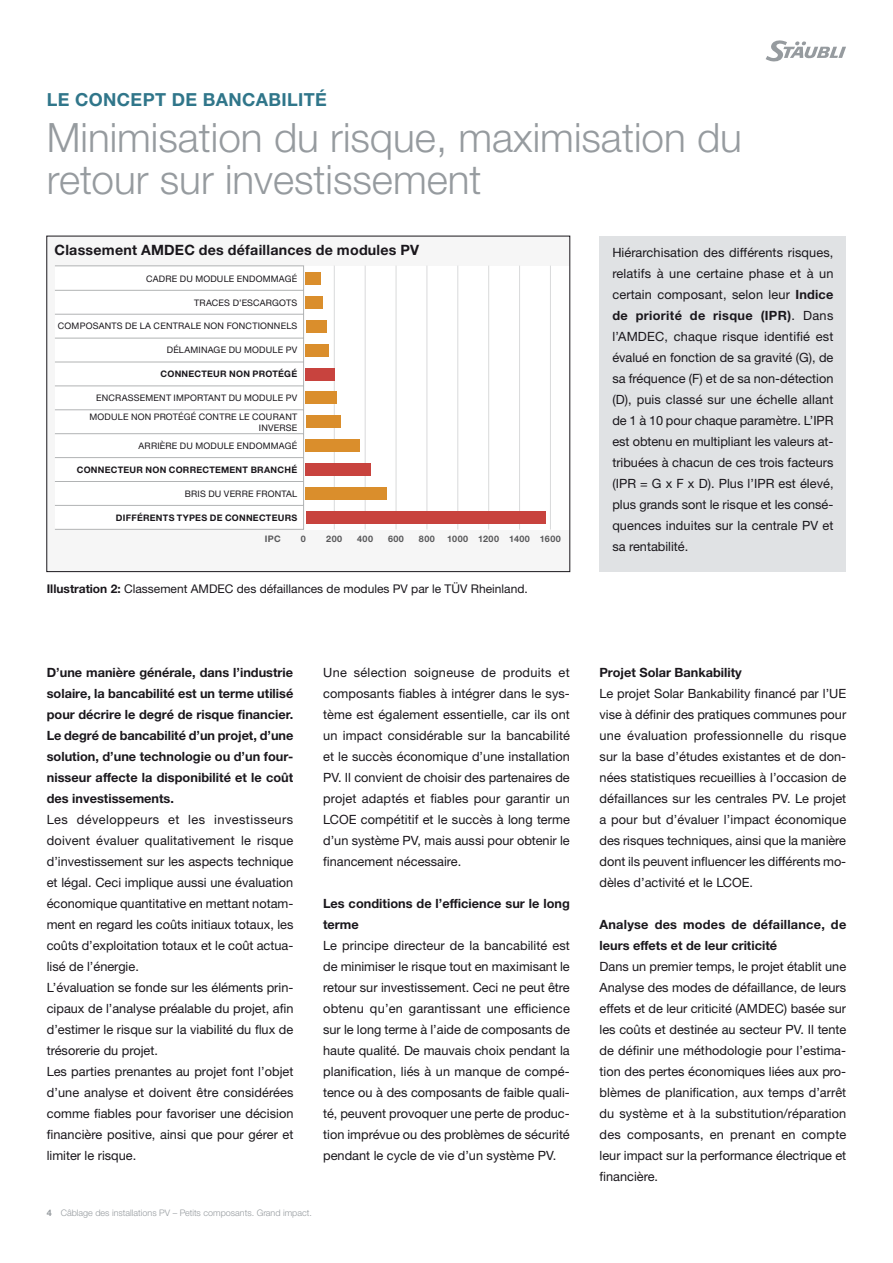
<style>
.page{position:relative;width:893px;height:1263px;background:#fff}
.page>*{position:absolute;margin:0;border:0;box-sizing:border-box;transform-origin:0 0}
.Headline_Inside_EN{font:300 40.5px/42px "Helvetica Neue LTW1 G";color:#969b9f}
.Capture_Kicker_Insid{font:700 18px "Helvetica Neue LTW1 G";letter-spacing:.02em;color:#30768a}
.t1{font:700 14.25px "Helvetica Neue LTW1 G";letter-spacing:.015em;color:#1a171c}
.RunningText_Inside_F{font:12.75px/21px "Helvetica Neue LTW1 G";color:#1a171c;text-align:justify}
.RunningText_Inside_F-2{font:700 12.75px/21px "Helvetica Neue LTW1 G";color:#1a171c}
.CaptureText_Inside_F{font:12px "Helvetica Neue LTW1 G";color:#1a171c}
.t2{font:9px/18.9px "Helvetica Neue LTW1 G";letter-spacing:.02em;color:#1a171c;text-align:right}
.t3{font:700 9px "Helvetica Neue LTW1 G";letter-spacing:.025em;color:#1a171c}
.t4{font:300 9px "Helvetica Neue LTW1 G";color:#969b9f}
.t5{font:700 9px "Helvetica Neue LTW1 G";letter-spacing:.045em;color:#58585a}
.s1{font-weight:700}
</style>
<div class="page">
<svg style="left:766px;top:40px;width:80px;height:21px"></svg>
<div style="left:600px;top:236px;width:246px;height:336px;background:#e0e2e4"></div>
<div style="left:47px;top:236px;width:523px;height:336px;background:#f6f6f6"></div>
<div style="left:55px;top:266px;width:515px;height:263px;background:#fff"></div>
<svg style="left:55px;top:265px;width:249px;height:265px"></svg>
<hr style="left:334px;top:266px;width:1px;height:263px;background:#d9dadb">
<hr style="left:365px;top:266px;width:1px;height:263px;background:#d9dadb">
<hr style="left:396px;top:266px;width:1px;height:263px;background:#d9dadb">
<hr style="left:427px;top:266px;width:1px;height:263px;background:#d9dadb">
<hr style="left:458px;top:266px;width:1px;height:263px;background:#d9dadb">
<hr style="left:488px;top:266px;width:1px;height:263px;background:#d9dadb">
<hr style="left:519px;top:266px;width:1px;height:263px;background:#d9dadb">
<hr style="left:550px;top:266px;width:1px;height:263px;background:#d9dadb">
<div style="left:306px;top:511px;width:240px;height:13px;background:#c8433e"></div>
<div style="left:306px;top:487px;width:81px;height:13px;background:#da8e2c"></div>
<div style="left:306px;top:463px;width:65px;height:13px;background:#c8433e"></div>
<div style="left:306px;top:439px;width:54px;height:13px;background:#da8e2c"></div>
<div style="left:306px;top:415px;width:35px;height:13px;background:#da8e2c"></div>
<div style="left:306px;top:391px;width:31px;height:13px;background:#da8e2c"></div>
<div style="left:306px;top:368px;width:29px;height:12px;background:#c8433e"></div>
<div style="left:306px;top:344px;width:23px;height:12px;background:#da8e2c"></div>
<div style="left:306px;top:320px;width:20px;height:13px;background:#da8e2c"></div>
<div style="left:306px;top:296px;width:17px;height:13px;background:#da8e2c"></div>
<div style="left:306px;top:272px;width:15px;height:13px;background:#da8e2c"></div>
<p class="Capture_Kicker_Insid" style="left:47px;top:89px;width:281px">LE CONCEPT DE BANCABILITÉ</p>
<p class="Headline_Inside_EN" style="left:47px;top:116px;width:697px">Minimisation du risque, maximisation du retour sur investissement</p>
<p class="t1" style="left:55px;top:241px;width:366px">Classement AMDEC des défaillances de modules PV</p>
<p class="t2" style="left:146px;top:269px;width:152px">CADRE DU MODULE ENDOMMAGÉ</p>
<p class="t2" style="left:194px;top:293px;width:105px">TRACES D’ESCARGOTS</p>
<p class="t2" style="left:58px;top:317px;width:241px">COMPOSANTS DE LA CENTRALE NON FONCTIONNELS</p>
<p class="t2" style="left:167px;top:341px;width:132px">DÉLAMINAGE DU MODULE PV</p>
<p class="t3" style="left:161px;top:368px;width:138px">CONNECTEUR NON PROTÉGÉ</p>
<p class="t2" style="left:90px;top:388px;width:209px">ENCRASSEMENT IMPORTANT DU MODULE PV<br>MODULE NON PROTÉGÉ CONTRE LE COURANT</p>
<p class="t2" style="left:139px;top:418px;width:160px;line-height:18.1px">INVERSE<br>ARRIÈRE DU MODULE ENDOMMAGÉ</p>
<p class="t3" style="left:77px;top:464px;width:222px">CONNECTEUR NON CORRECTEMENT BRANCHÉ</p>
<p class="t2" style="left:185px;top:484px;width:114px">BRIS DU VERRE FRONTAL</p>
<p class="t3" style="left:116px;top:512px;width:183px">DIFFÉRENTS TYPES DE CONNECTEURS</p>
<p class="t5" style="left:265px;top:533px;width:17px">IPC</p>
<p class="t5" style="left:357px;top:533px;width:17px">400</p>
<p class="t5" style="left:301px;top:533px;width:7px">0</p>
<p class="t5" style="left:326px;top:533px;width:17px">200</p>
<p class="t5" style="left:388px;top:533px;width:17px">600</p>
<p class="t5" style="left:419px;top:533px;width:17px">800</p>
<p class="t5" style="left:447px;top:533px;width:115px">1000 1200 1400 1600</p>
<p class="CaptureText_Inside_F" style="left:47px;top:581px;width:482px"><span class="s1">Illustration 2:</span> Classement AMDEC des défaillances de modules PV par le TÜV Rheinland.</p>
<p class="RunningText_Inside_F-2" style="left:47px;top:662px;width:248px;text-align:justify">D’une manière générale, dans l’industrie solaire, la bancabilité est un terme utilisé pour décrire le degré de risque financier.<br>Le degré de bancabilité d’un projet, d’une solution, d’une technologie ou d’un four&shy;nisseur affecte la disponibilité et le coût des investissements.</p>
<p class="RunningText_Inside_F" style="left:47px;top:809px;width:248px">Les développeurs et les investisseurs doivent évaluer qualitativement le risque d’investissement sur les aspects technique et légal. Ceci implique aussi une évaluation économique quantitative en mettant notam&shy;ment en regard les coûts initiaux totaux, les coûts d’exploitation totaux et le coût actua&shy;lisé de l’énergie.</p>
<p class="RunningText_Inside_F" style="left:47px;top:977px;width:248px">L’évaluation se fonde sur les éléments prin&shy;cipaux de l’analyse préalable du projet, afin d’estimer le risque sur la viabilité du flux de trésorerie du projet.</p>
<p class="RunningText_Inside_F" style="left:47px;top:1061px;width:248px">Les parties prenantes au projet font l’objet d’une analyse et doivent être considérées comme fiables pour favoriser une décision financière positive, ainsi que pour gérer et limiter le risque.</p>
<p class="RunningText_Inside_F" style="left:323px;top:662px;width:248px">Une sélection soigneuse de produits et composants fiables à intégrer dans le sys&shy;tème est également essentielle, car ils ont un impact considérable sur la bancabilité et le succès économique d’une installation PV. Il convient de choisir des partenaires de projet adaptés et fiables pour garantir un LCOE compétitif et le succès à long terme d’un système PV, mais aussi pour obtenir le financement nécessaire.</p>
<p class="RunningText_Inside_F-2" style="left:323px;top:893px;width:248px">Les conditions de l’efficience sur le long terme</p>
<p class="RunningText_Inside_F" style="left:323px;top:935px;width:248px">Le principe directeur de la bancabilité est de minimiser le risque tout en maximisant le retour sur investissement. Ceci ne peut être obtenu qu’en garantissant une efficience sur le long terme à l’aide de composants de haute qualité. De mauvais choix pendant la planification, liés à un manque de compé&shy;tence ou à des composants de faible quali&shy;té, peuvent provoquer une perte de produc&shy;tion imprévue ou des problèmes de sécurité pendant le cycle de vie d’un système PV.</p>
<p class="t4" style="left:47px;top:1207px;width:267px"><span class="s1">4</span> Câblage des installations PV – Petits composants. Grand impact.</p>
<p class="RunningText_Inside_F" style="left:612px;top:242px;width:223px">Hiérarchisation des différents risques, relatifs à une certaine phase et à un certain composant, selon leur <span class="s1">Indice de priorité de risque (IPR)</span>. Dans l’AMDEC, chaque risque identifié est évalué en fonction de sa gravité (G), de sa fréquence (F) et de sa non-détection (D), puis classé sur une échelle allant de 1 à 10 pour chaque paramètre. L’IPR est obtenu en multipliant les valeurs at&shy;tribuées à chacun de ces trois facteurs (IPR = G x F x D). Plus l’IPR est élevé, plus grands sont le risque et les consé&shy;quences induites sur la centrale PV et sa rentabilité.</p>
<p class="RunningText_Inside_F-2" style="left:600px;top:662px;width:144px">Projet Solar Bankability</p>
<p class="RunningText_Inside_F" style="left:600px;top:683px;width:248px">Le projet Solar Bankability financé par l’UE vise à définir des pratiques communes pour une évaluation professionnelle du risque sur la base d’études existantes et de don&shy;nées statistiques recueillies à l’occasion de défaillances sur les centrales PV. Le projet a pour but d’évaluer l’impact économique des risques techniques, ainsi que la manière dont ils peuvent influencer les différents mo&shy;dèles d’activité et le LCOE.</p>
<p class="RunningText_Inside_F-2" style="left:600px;top:914px;width:248px">Analyse des modes de défaillance, de leurs effets et de leur criticité</p>
<p class="RunningText_Inside_F" style="left:600px;top:956px;width:248px">Dans un premier temps, le projet établit une Analyse des modes de défaillance, de leurs effets et de leur criticité (AMDEC) basée sur les coûts et destinée au secteur PV. Il tente de définir une méthodologie pour l’estima&shy;tion des pertes économiques liées aux pro&shy;blèmes de planification, aux temps d’arrêt du système et à la substitution/réparation des composants, en prenant en compte leur impact sur la performance électrique et financière.</p>
</div>
